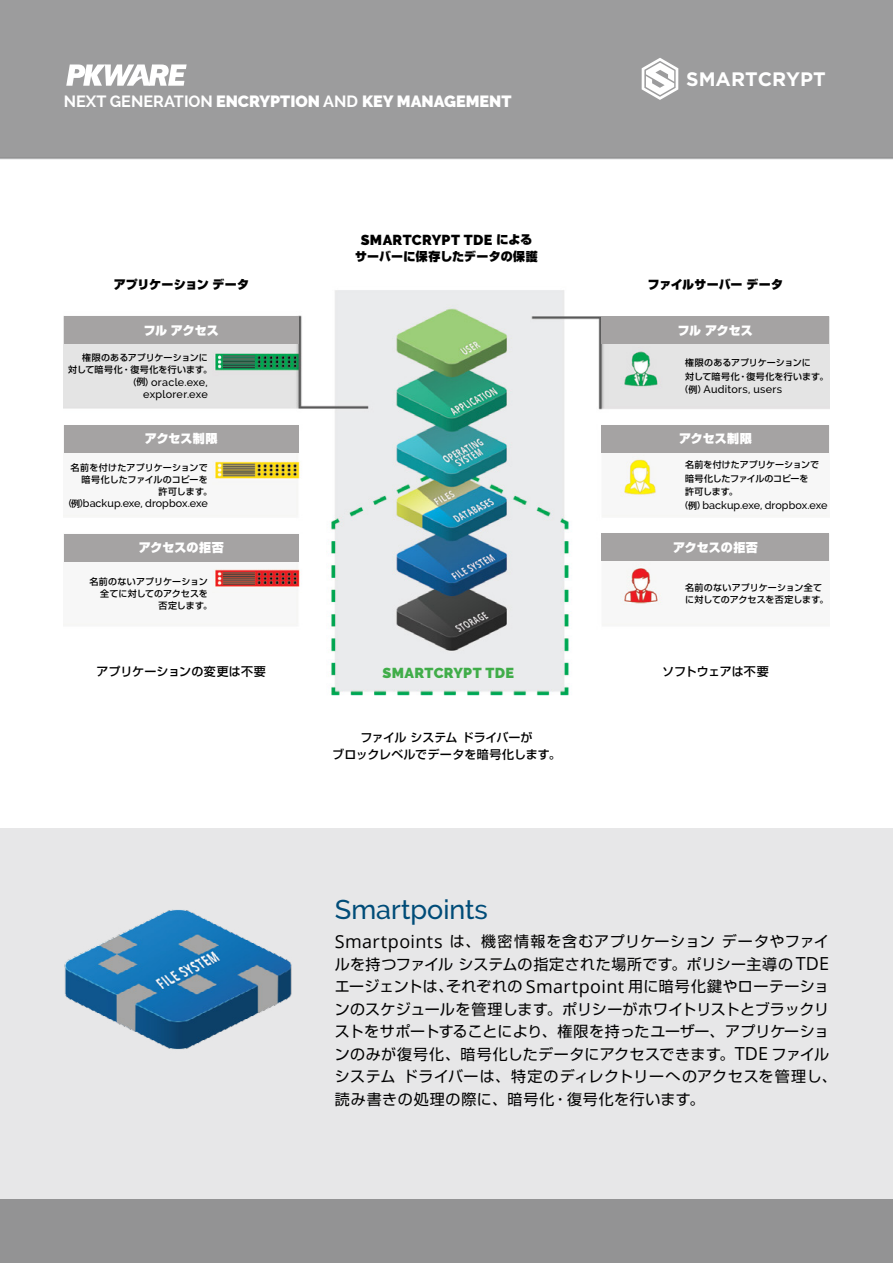
<style>
.page{position:relative;width:893px;height:1263px;background:#fff}
.page>*{position:absolute;margin:0;border:0;box-sizing:border-box;transform-origin:0 0}
.t1{font:500 27px "Raleway";color:#004c78}
.t2{font:700 19.5px "Gotham";color:#fff}
.t3{font:900 16.2px "Raleway";color:#fff}
.t4{font:15px/22.5px "Shin Go Pro";letter-spacing:.025em;color:#000}
.t5{font:900 14.4px "Raleway";letter-spacing:.025em;color:#000}
.t6{font:900 14.4px "Raleway";letter-spacing:.025em;color:#40ad49}
.t7{font:500 12px/16.5px "Shin Go Pro";letter-spacing:.005em;color:#000;text-align:center}
.t8{font:900 12px "Shin Go Pro";color:#fff}
.t9{font:900 12px "Shin Go Pro";letter-spacing:.01em;color:#000}
.t10{font:500 10.8px/12px "Raleway";letter-spacing:.005em;color:#000;text-align:right}
.t11{font:500 10.8px "Raleway";letter-spacing:.025em;color:#000}
.t12{font:500 9px/12px "Shin Go Pro";letter-spacing:.01em;color:#000}
.t13{font:500 9px/13.5px "Shin Go Pro";letter-spacing:-.01em;color:#000}
.s1{font-weight:700}
.s2{font-family:"Shin Go Pro";font-size:12px}
.s3{font-family:"Shin Go Pro";font-size:9px}
.s4{font-family:"Open Sans";font-size:18px}
</style>
<div class="page">
<div style="left:0;top:0;width:893px;height:158px;background:#9c9c9d"></div>
<svg style="left:66px;top:64px;width:120px;height:22px"></svg>
<hr style="left:0;top:158px;width:893px;height:1px;background:#626466">
<svg style="left:642px;top:58px;width:36px;height:42px"></svg>
<svg style="left:0;top:829px;width:893px;height:434px;background:#d9d9da"></svg>
<img style="left:52px;top:898px;width:251px;height:164px">
<img style="left:64px;top:290px;width:765px;height:406px">
<div style="left:602px;top:316px;width:227px;height:27px;background:#a5a3a3"></div>
<div style="left:64px;top:316px;width:235px;height:28px;background:#a5a3a3"></div>
<div style="left:602px;top:425px;width:227px;height:28px;background:#a5a3a3"></div>
<div style="left:64px;top:425px;width:235px;height:28px;background:#a5a3a3"></div>
<div style="left:602px;top:534px;width:227px;height:27px;background:#a5a3a3"></div>
<div style="left:64px;top:534px;width:235px;height:27px;background:#a5a3a3"></div>
<p class="t3" style="left:64px;top:92px;width:449px"><span class="s1">NEXT GENERATION</span> ENCRYPTION <span class="s1">AND</span> KEY MANAGEMENT</p>
<p class="t5" style="left:361px;top:231px;width:173px">SMARTCRYPT TDE <span class="s2">による</span></p>
<p class="t9" style="left:355px;top:246px;width:184px">サーバーに保存したデータの保護</p>
<h2 class="t2" style="left:686px;top:68px;width:141px">SMARTCRYPT</h2>
<p class="t9" style="left:114px;top:275px;width:137px">アプリケーションデータ</p>
<p class="t9" style="left:648px;top:275px;width:137px">ファイルサーバーデータ</p>
<p class="t8" style="left:144px;top:321px;width:77px">フルアクセス</p>
<p class="t8" style="left:678px;top:321px;width:77px">フルアクセス</p>
<p class="t12" style="left:68px;top:351px;width:146px;text-indent:14px">権限のあるアプリケーションに対して暗号化・復号化を行います。</p>
<p class="t10" style="left:134px;top:376px;width:76px">(<span class="s3">例</span>) oracle.exe, explorer.exe</p>
<p class="t12" style="left:685px;top:355px;width:145px;line-height:13.5px">権限のあるアプリケーションに<br>対して暗号化・復号化を行います。</p>
<p class="t11" style="left:685px;top:383px;width:98px">(<span class="s3">例</span>) Auditors, users</p>
<p class="t8" style="left:145px;top:429px;width:74px">アクセス制限</p>
<p class="t8" style="left:679px;top:429px;width:74px">アクセス制限</p>
<p class="t12" style="left:71px;top:460px;width:139px">名前を付けたアプリケーションで</p>
<p class="t13" style="left:82px;top:471px;width:128px">暗号化したファイルのコピーを</p>
<p class="t12" style="left:158px;top:484px;width:55px">許可します。</p>
<p class="t10" style="left:69px;top:497px;width:140px">(<span class="s3">例</span>)backup.exe, dropbox.exe</p>
<p class="t13" style="left:685px;top:457px;width:136px">名前を付けたアプリケーションで暗号化したファイルのコピーを許可します。</p>
<p class="t10" style="left:685px;top:499px;width:144px">(<span class="s3">例</span>) backup.exe, dropbox.exe</p>
<p class="t8" style="left:139px;top:538px;width:86px">アクセスの拒否</p>
<p class="t8" style="left:673px;top:538px;width:86px">アクセスの拒否</p>
<p class="t12" style="left:90px;top:574px;width:120px">名前のないアプリケーション</p>
<p class="t12" style="left:100px;top:586px;width:109px">全てに対してのアクセスを</p>
<p class="t12" style="left:159px;top:598px;width:55px">否定します。</p>
<p class="t7" style="left:97px;top:662px;width:183px">アプリケーションの変更は不要　</p>
<p class="t6" style="left:382px;top:664px;width:133px">SMARTCRYPT TDE</p>
<p class="t7" style="left:332px;top:728px;width:230px">ファイルシステムドライバーが<br>ブロックレベルでデータを暗号化します。</p>
<p class="t12" style="left:685px;top:580px;width:145px">名前のないアプリケーション全てに対してのアクセスを否定します。</p>
<p class="t7" style="left:662px;top:662px;width:108px">ソフトウェアは不要</p>
<h1 class="t1" style="left:335px;top:893px;width:154px">Smartpoints</h1>
<p class="t4" style="left:335px;top:928px;width:503px"><span class="s4">Smartpoints</span> は、機密情報を含むアプリケーションデータやファイルを持つファイルシステムの指定された場所です。ポリシー主導の <span class="s4">TDE</span>エージェントは、それぞれの <span class="s4">Smartpoint</span> 用に暗号化鍵やローテーションのスケジュールを管理します。ポリシーがホワイトリストとブラックリストをサポートすることにより、権限を持ったユーザー、アプリケーションのみが復号化、暗号化したデータにアクセスできます。<span class="s4">TDE</span> ファイルシステムドライバーは、特定のディレクトリーへのアクセスを管理し、読み書きの処理の際に、暗号化・復号化を行います。</p>
</div>
